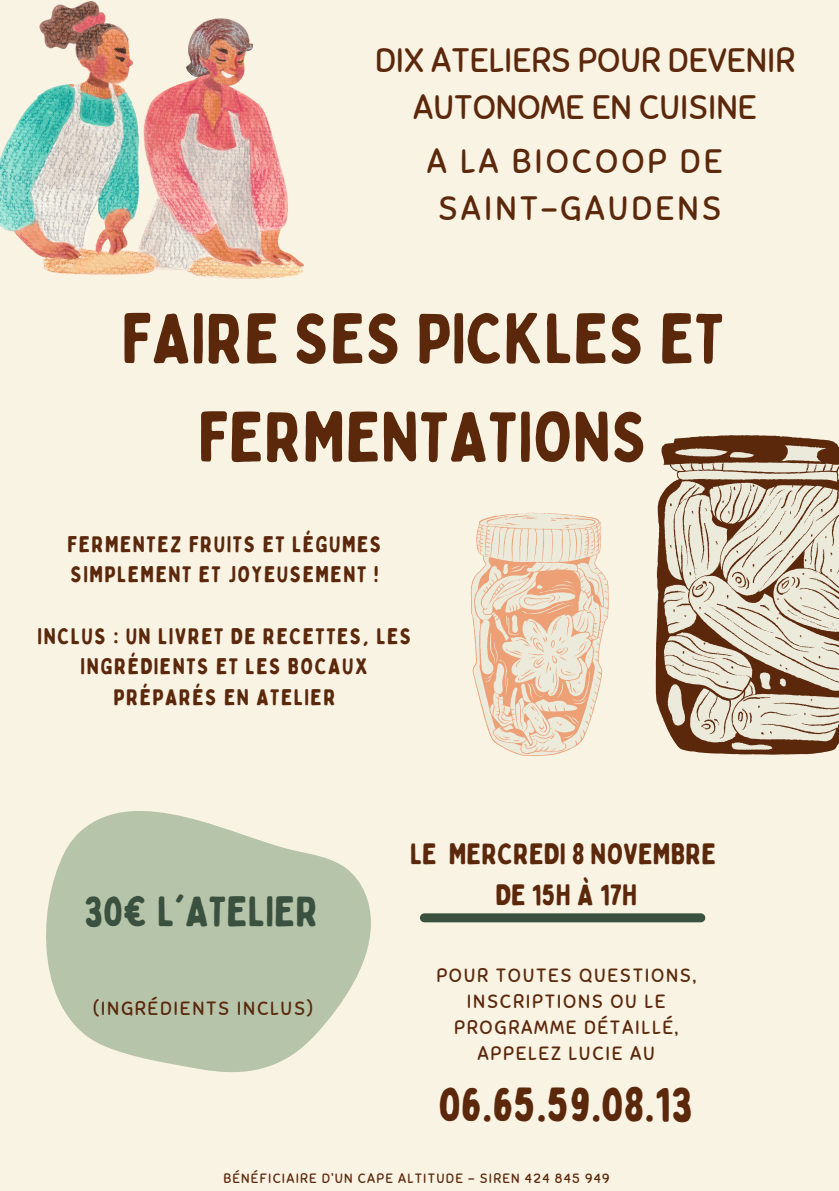
<style>
.page{position:relative;width:839px;height:1191px;background:#fff}
.page>*{position:absolute;margin:0;border:0;box-sizing:border-box;transform-origin:0 0}
.t1{font:70.6px/98.4px "Bobby Jones Soft";color:#5b280c;text-align:center}
.t2{font:48px "Bobby Jones Soft";color:#5b280c}
.t3{font:42.4px "Bobby Jones Soft";color:#3a513f}
.t4{font:33.8px/46.6px "Sniglet";color:#5b280c;text-align:center}
.t5{font:33.8px "Sniglet";letter-spacing:.09em;color:#5b280c}
.t6{font:29.4px "Bobby Jones Soft";color:#5b280c}
.t7{font:22.6px/30.6px "Bobby Jones Soft";letter-spacing:.06em;color:#5b280c}
.t8{font:19.2px/26.2px "Sniglet";letter-spacing:.09em;color:#5b280c;text-align:center}
.t9{font:13.4px "Sniglet";letter-spacing:.09em;color:#5b280c}
</style>
<div class="page">
<div style="left:0;top:0;width:838px;height:1191px;background:#f9f3e3"></div>
<div style="left:424px;top:913px;width:276px;height:9px;background:#3a513f"></div>
<img style="left:0;top:2px;width:304px;height:276px">
<svg style="left:655px;top:435px;width:183px;height:320px;fill:#eceada"></svg>
<svg style="left:470px;top:513px;width:138px;height:243px"></svg>
<svg style="left:46px;top:811px;width:325px;height:261px;fill:#b6c4aa"></svg>
<p class="t4" style="left:375px;top:38px;width:421px">DIX ATELIERS POUR DEVENIR<br>AUTONOME EN CUISINE</p>
<p class="t5" style="left:427px;top:141px;width:297px">A LA BIOCOOP DE</p>
<p class="t5" style="left:438px;top:188px;width:284px">SAINT-GAUDENS</p>
<p class="t1" style="left:122px;top:291px;width:604px">FAIRE SES PICKLES ET<br>FERMENTATIONS</p>
<p class="t7" style="left:68px;top:529px;width:315px">FERMENTEZ FRUITS ET LÉGUMES<br>SIMPLEMENT ET JOYEUSEMENT !</p>
<p class="t7" style="left:38px;top:621px;width:375px;text-align:center">INCLUS : UN LIVRET DE RECETTES, LES<br>INGRÉDIENTS ET LES BOCAUX<br>PRÉPARÉS EN ATELIER</p>
<p class="t3" style="left:84px;top:885px;width:236px">30€ L'ATELIER</p>
<p class="t8" style="left:93px;top:996px;width:222px">(INGRÉDIENTS INCLUS)</p>
<p class="t6" style="left:410px;top:836px;width:308px">LE MERCREDI 8 NOVEMBRE</p>
<p class="t6" style="left:495px;top:876px;width:143px">DE 15H À 17H</p>
<p class="t8" style="left:436px;top:962px;width:261px">POUR TOUTES QUESTIONS,<br>INSCRIPTIONS OU LE<br>PROGRAMME DÉTAILLÉ,<br>APPELEZ LUCIE AU</p>
<p class="t2" style="left:439px;top:1075px;width:256px">06.65.59.08.13</p>
<p class="t9" style="left:223px;top:1170px;width:388px">BÉNÉFICIAIRE D’UN CAPE ALTITUDE – SIREN 424 845 949</p>
</div>
